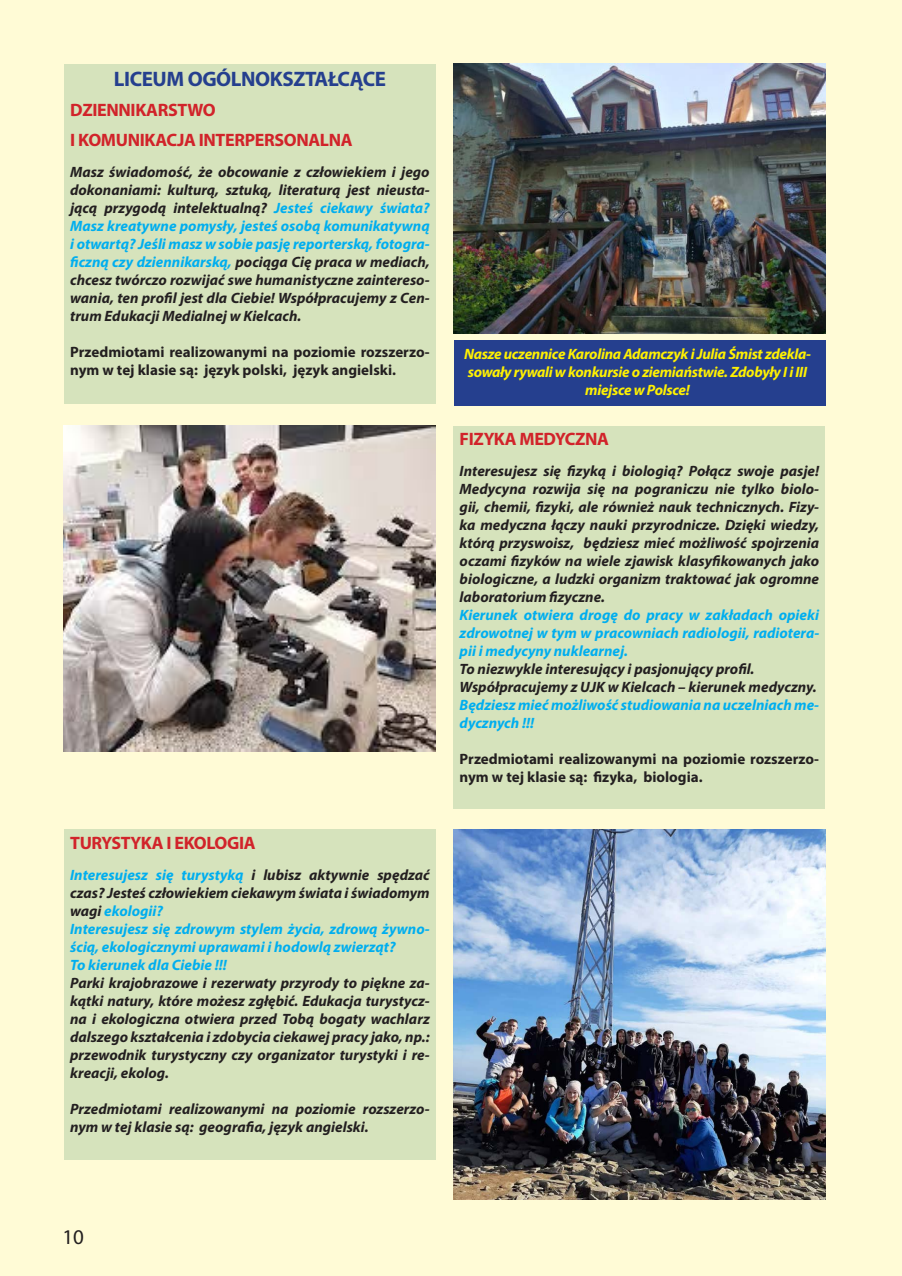
<style>
.page{position:relative;width:902px;height:1276px;background:#fff}
.page>*{position:absolute;margin:0;border:0;box-sizing:border-box;transform-origin:0 0}
.t1{font:700 21px "Myriad Pro";letter-spacing:-.02em;color:#253f8e}
.t2{font:21px "Myriad Pro";color:#231f20}
.t3{font:700 18px/30.2px "Myriad Pro";letter-spacing:-.02em;color:#d1232a}
.t4{font:italic 700 15px/18px "Myriad Pro";color:#231f20;text-align:justify}
.t5{font:italic 700 15px/18px "Myriad Pro";color:#00aeef}
.t6{font:700 15px/18px "Myriad Pro";color:#231f20}
.t7{font:italic 700 15px/18px "Myriad Pro";letter-spacing:-.02em;color:#fff101;text-align:center}
.s1{color:#00aeef}
.s2{color:#231f20}
</style>
<div class="page">
<div style="left:0;top:0;width:901px;height:1276px;background:#fffbd6"></div>
<div style="left:64px;top:64px;width:371px;height:340px;background:#d6e3bc"></div>
<div style="left:453px;top:426px;width:371px;height:382px;background:#d6e3bc"></div>
<div style="left:64px;top:829px;width:371px;height:331px;background:#d6e3bc"></div>
<img style="left:453px;top:64px;width:372px;height:269px">
<div style="left:453px;top:340px;width:372px;height:65px;background:#253f8e"></div>
<img style="left:64px;top:426px;width:371px;height:326px">
<img style="left:453px;top:829px;width:372px;height:370px">
<h1 class="t1" style="left:114px;top:65px;width:274px">LICEUM OGÓLNOKSZTAŁCĄCE</h1>
<p class="t3" style="left:70px;top:94px;width:284px">DZIENNIKARSTWO<br>I KOMUNIKACJA INTERPERSONALNA</p>
<p class="t4" style="left:70px;top:162px;width:361px">Masz świadomość, że obcowanie z człowiekiem i jego dokonaniami: kulturą, sztuką, literaturą jest nieusta&shy;jącą przygodą intelektualną? <span class="s1">Jesteś ciekawy świata?<br>Masz kreatywne pomysły, jesteś osobą komunikatywną i otwartą? Jeśli masz w sobie pasję reporterską, fotogra&shy;ficzną czy dziennikarską,</span> pociąga Cię praca w mediach, chcesz twórczo rozwijać swe humanistyczne zaintereso&shy;wania, ten profil jest dla Ciebie! Współpracujemy z Cen&shy;trum Edukacji Medialnej w Kielcach.</p>
<p class="t6" style="left:70px;top:342px;width:361px">Przedmiotami realizowanymi na poziomie rozszerzo&shy;nym w tej klasie są: język polski, język angielski.</p>
<p class="t3" style="left:70px;top:827px;width:187px">TURYSTYKA I EKOLOGIA</p>
<p class="t5" style="left:70px;top:865px;width:361px">Interesujesz się turystyką <span class="s2">i lubisz aktywnie spędzać czas? Jesteś człowiekiem ciekawym świata i świadomym wagi</span> ekologii?<br>Interesujesz się zdrowym stylem życia, zdrową żywno&shy;ścią, ekologicznymi uprawami i hodowlą zwierząt?<br>To kierunek dla Ciebie !!!</p>
<p class="t4" style="left:70px;top:973px;width:361px">Parki krajobrazowe i rezerwaty przyrody to piękne za&shy;kątki natury, które możesz zgłębić. Edukacja turystycz&shy;na i ekologiczna otwiera przed Tobą bogaty wachlarz dalszego kształcenia i zdobycia ciekawej pracy jako, np.: przewodnik turystyczny czy organizator turystyki i re&shy;kreacji, ekolog.</p>
<p class="t4" style="left:70px;top:1099px;width:361px">Przedmiotami realizowanymi na poziomie rozszerzo&shy;nym w tej klasie są: geografia, język angielski.</p>
<p class="t7" style="left:464px;top:344px;width:348px">Nasze uczennice Karolina Adamczyk i Julia Śmist zdekla&shy;sowały rywali w konkursie o ziemiaństwie. Zdobyły I i III miejsce w Polsce!</p>
<p class="t3" style="left:459px;top:423px;width:151px">FIZYKA MEDYCZNA</p>
<p class="t4" style="left:459px;top:461px;width:361px">Interesujesz się fizyką i biologią? Połącz swoje pasje!<br>Medycyna rozwija się na pograniczu nie tylko biolo&shy;gii, chemii, fizyki, ale również nauk technicznych. Fizy&shy;ka medyczna łączy nauki przyrodnicze. Dzięki wiedzy, którą przyswoisz, będziesz mieć możliwość spojrzenia oczami fizyków na wiele zjawisk klasyfikowanych jako biologiczne, a ludzki organizm traktować jak ogromne laboratorium fizyczne.</p>
<p class="t5" style="left:459px;top:605px;width:361px;text-align:justify">Kierunek otwiera drogę do pracy w zakładach opieki zdrowotnej w tym w pracowniach radiologii, radiotera&shy;pii i medycyny nuklearnej.</p>
<p class="t4" style="left:459px;top:659px;width:358px">To niezwykle interesujący i pasjonujący profil.<br>Współpracujemy z UJK w Kielcach – kierunek medyczny.</p>
<p class="t5" style="left:459px;top:695px;width:361px">Będziesz mieć możliwość studiowania na uczelniach me&shy;dycznych !!!</p>
<p class="t6" style="left:459px;top:749px;width:361px">Przedmiotami realizowanymi na poziomie rozszerzo&shy;nym w tej klasie są: fizyka, biologia.</p>
<h1 class="t2" style="left:62px;top:1223px;width:23px">10</h1>
</div>
